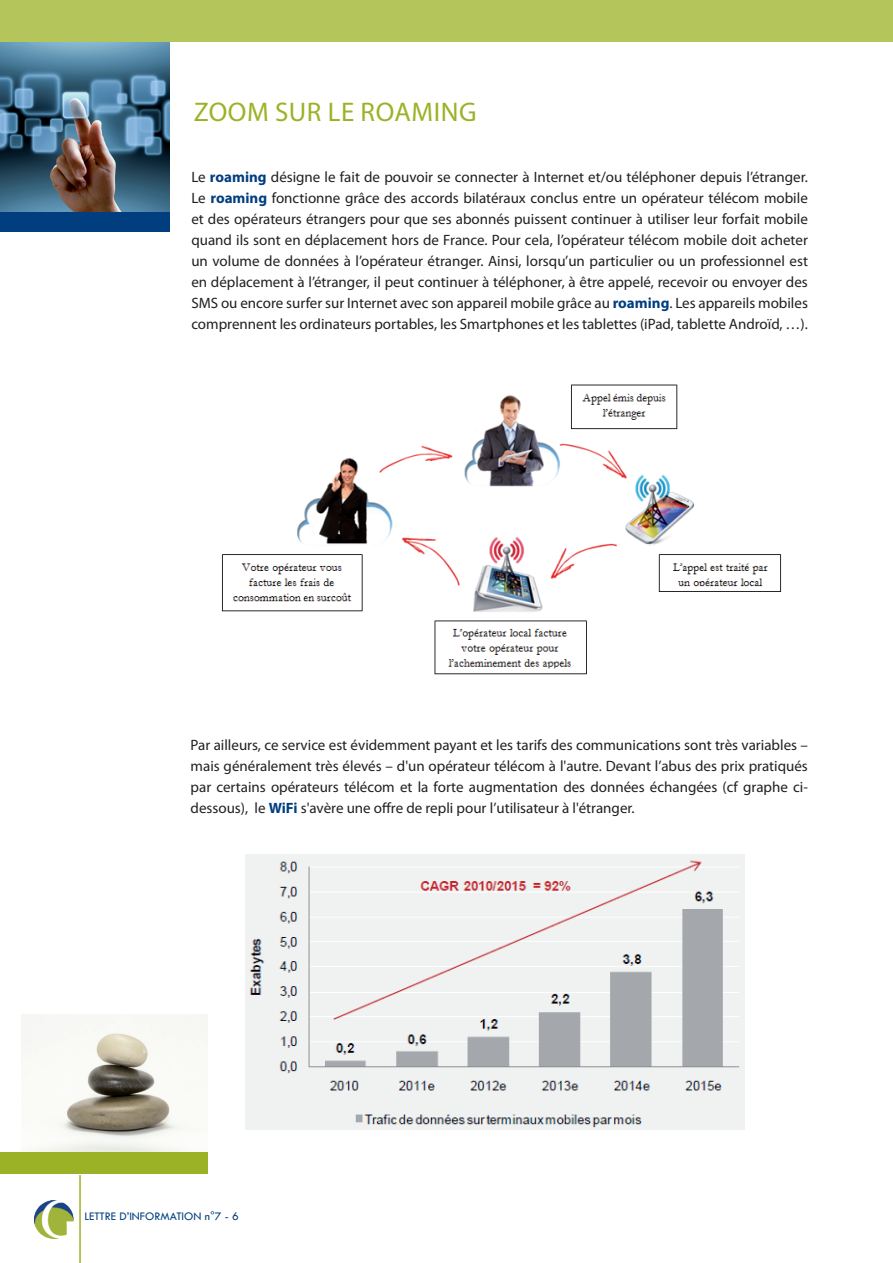
<style>
.page{position:relative;width:893px;height:1263px;background:#fff}
.page>*{position:absolute;margin:0;border:0;box-sizing:border-box;transform-origin:0 0}
.t1{font:27px "Myriad Pro";color:#9cb226}
.t2{font:15px/21px "Myriad Pro";color:#231f20;text-align:justify}
.t3{font:12px "Tw Cen";color:#013e80}
.s1{font-weight:700;color:#013e80}
</style>
<div class="page">
<div style="left:0;top:0;width:893px;height:42px;background:#b4c55c"></div>
<img style="left:245px;top:854px;width:500px;height:275px">
<div style="left:0;top:212px;width:169px;height:20px;background:#013e80"></div>
<img style="left:21px;top:1014px;width:186px;height:139px">
<div style="left:0;top:1153px;width:207px;height:21px;background:#9cb226"></div>
<img style="left:34px;top:1200px;width:40px;height:39px">
<hr style="left:79px;top:1175px;width:2px;height:88px;background:#9cb226">
<img style="left:222px;top:384px;width:560px;height:291px">
<img style="left:0;top:42px;width:169px;height:170px">
<h1 class="t1" style="left:194px;top:95px;width:36px">Zoom</h1>
<h1 class="t1" style="left:275px;top:95px;width:16px">sur</h1>
<h1 class="t1" style="left:328px;top:95px;width:50px">le roaming</h1>
<p class="t2" style="left:191px;top:166px;width:618px">Le <span class="s1">roaming</span> désigne le fait de pouvoir se connecter à Internet et/ou téléphoner depuis l’étranger.<br>Le <span class="s1">roaming</span> fonctionne grâce des accords bilatéraux conclus entre un opérateur télécom mobile et des opérateurs étrangers pour que ses abonnés puissent continuer à utiliser leur forfait mobile quand ils sont en déplacement hors de France. Pour cela, l’opérateur télécom mobile doit acheter un volume de données à l’opérateur étranger. Ainsi, lorsqu’un particulier ou un professionnel est en déplacement à l’étranger, il peut continuer à téléphoner, à être appelé, recevoir ou envoyer des SMS ou encore surfer sur Internet avec son appareil mobile grâce au <span class="s1">roaming</span>. Les appareils mobiles comprennent les ordinateurs portables, les Smartphones et les tablettes (iPad, tablette Androïd, …).</p>
<p class="t2" style="left:191px;top:734px;width:619px">Par ailleurs, ce service est évidemment payant et les tarifs des communications sont très variables – mais généralement très élevés – d'un opérateur télécom à l'autre. Devant l’abus des prix pratiqués par certains opérateurs télécom et la forte augmentation des données échangées (cf graphe ci&shy;dessous), le <span class="s1">WiFi</span> s'avère une offre de repli pour l’utilisateur à l'étranger.</p>
<p class="t3" style="left:84px;top:1208px;width:156px">LETTRE D’INFORMATION n°7 - 6</p>
</div>
